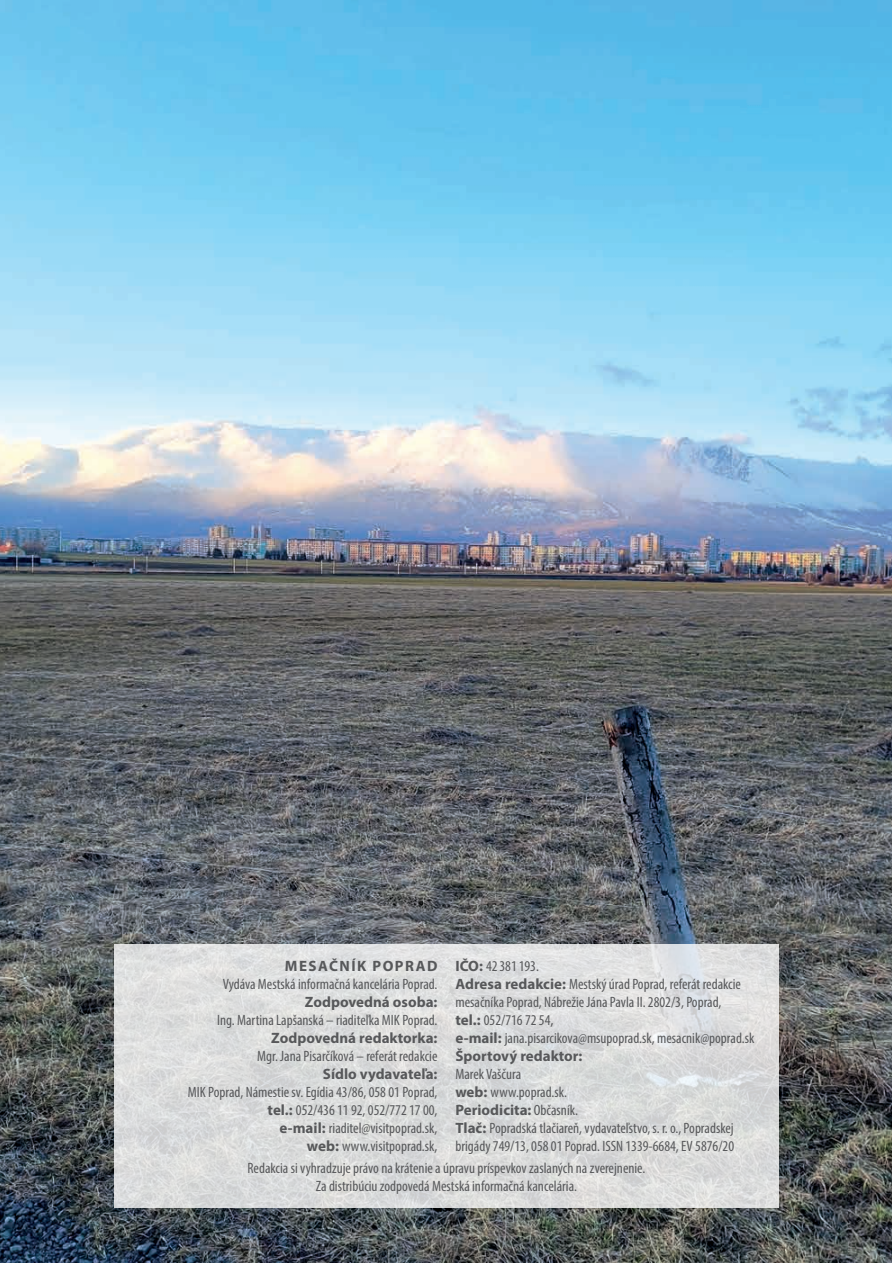
<style>
.page{position:relative;width:893px;height:1263px;background:#fff}
.page>*{position:absolute;margin:0;border:0;box-sizing:border-box;transform-origin:0 0}
.t1{font:condensed 15px/18px "Myriad Pro";color:#57585a}
.t2{font:700 15px "Myriad Pro";color:#57585a}
.t3{font:700 15px "Myriad Pro";letter-spacing:.1em;color:#57585a}
.s1{font-weight:700;font-stretch:normal}
.s2{font-stretch:normal}
</style>
<div class="page">
<img style="left:0;top:0;width:892px;height:1263px">
<svg style="left:114px;top:944px;width:665px;height:264px;background:#dcdddd"></svg>
<p class="t1" style="left:455px;top:957px;width:300px"><span class="s1">IČO:</span> 42381193.<br><span class="s1">Adresa redakcie:</span> Mestský úrad Poprad, referát redakcie mesačníka Poprad, Nábrežie Jána Pavla II. 2802/3, Poprad,<br><span class="s1">tel.:</span> 052/716 72 54<span class="s2">,<br></span><span class="s1">e‑mail:</span> jana.pisarcikova@msupoprad.sk, mesacnik@poprad.sk <span class="s1">Športový redaktor:</span></p>
<p class="t1" style="left:455px;top:1065px;width:280px">Marek Vaščura<br><span class="s1">web:</span> www.poprad.sk.<br><span class="s1">Periodicita:</span> Občasník.<br><span class="s1">Tlač:</span> Popradská tlačiareň, vydavateľstvo, s. r. o., Popradskej brigády 749/13, 058 01 Poprad. ISSN 1339-6684, EV 5876/20</p>
<p class="t1" style="left:247px;top:1158px;width:399px;text-align:center">Redakcia si vyhradzuje právo na krátenie a úpravu príspevkov zaslaných na zverejnenie.<br>Za distribúciu zodpovedá Mestská informačná kancelária.</p>
<p class="t3" style="left:285px;top:957px;width:154px">MESAČNÍK POPRAD</p>
<p class="t1" style="left:223px;top:975px;width:216px">Vydáva Mestská informačná kancelária Poprad.</p>
<p class="t2" style="left:305px;top:993px;width:134px">Zodpovedná osoba:</p>
<p class="t1" style="left:217px;top:1011px;width:222px">Ing. Martina Lapšanská – riaditeľka MIK Poprad.</p>
<p class="t2" style="left:271px;top:1029px;width:168px">Zodpovedná redaktorka:</p>
<p class="t1" style="left:257px;top:1047px;width:182px">Mgr. Jana Pisarčíková – referát redakcie</p>
<p class="t2" style="left:323px;top:1065px;width:116px">Sídlo vydavateľa:</p>
<p class="t1" style="left:188px;top:1083px;width:251px;text-align:right">MIK Poprad, Námestie sv. Egídia 43/86, 058 01 Poprad, <span class="s1">tel.:</span> 052/436 11 92, 052/772 17 00,<br><span class="s1">e‑mail:</span> riaditel@visitpoprad.sk,<br><span class="s1">web:</span> www.visitpoprad.sk,</p>
</div>
